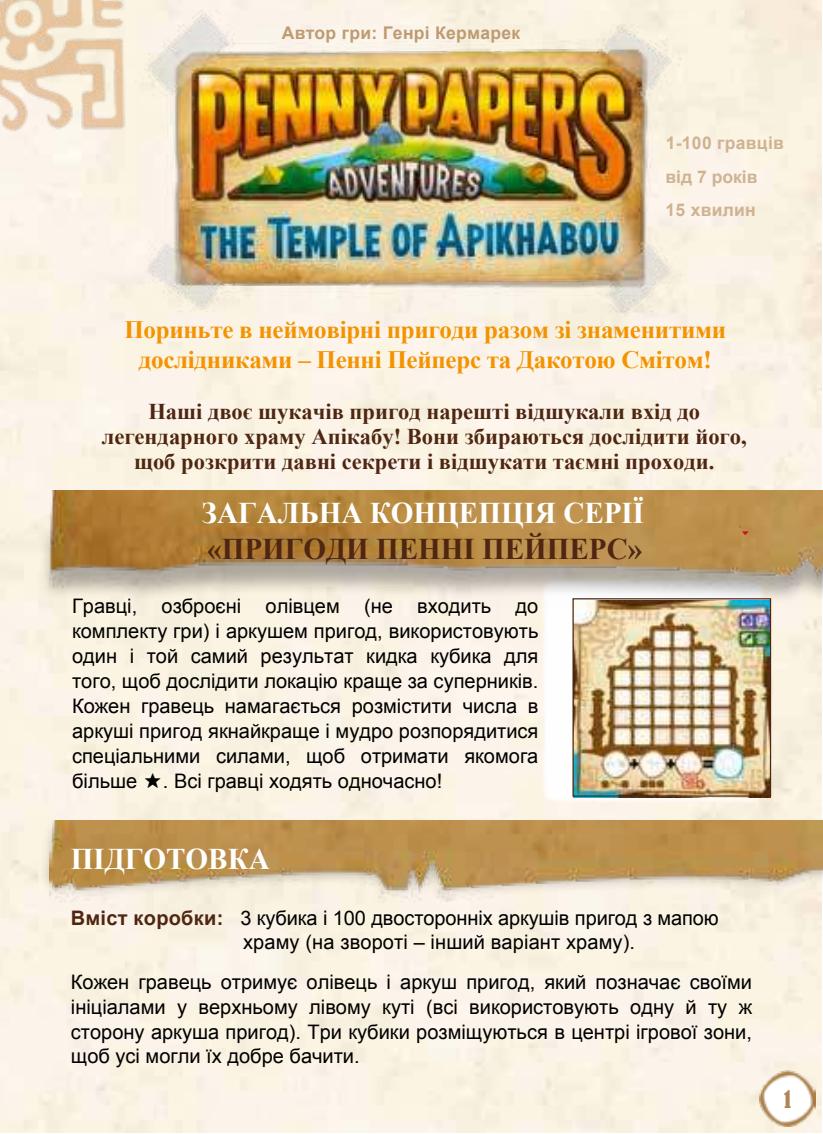
<style>
.page{position:relative;width:823px;height:1134px;background:#fff}
.page>*{position:absolute;margin:0;border:0;box-sizing:border-box;transform-origin:0 0}
.t1{font:700 30px "Times New Roman";color:#fff}
.t2{font:700 30px "Times New Roman";color:#4f2612}
.t3{font:condensed 30px "Belwe";color:#af8554}
.t4{font:700 25px/30px "Times New Roman";letter-spacing:-.01em;color:#f39300;text-align:center}
.t5{font:700 22.5px/24.8px "Times New Roman";color:#4f2612;text-align:center}
.t6{font:20px/25px "Arial";color:#000;text-align:justify}
.t7{font:700 17.5px/33.2px "Arial";letter-spacing:.015em;color:#ceb392}
.t8{font:700 17.5px "Arial";letter-spacing:.015em;color:#be9b72}
.s1{font-family:"Meiryo"}
.s2{font-weight:700;color:#4f2612}
</style>
<div class="page">
<div style="left:0;top:0;width:821px;height:1133px;background:#fbf3e3"></div>
<svg style="left:540px;top:607px;width:226px;height:197px"></svg>
<img style="left:574px;top:607px;width:194px;height:188px">
<div style="left:572px;top:598px;width:198px;height:199px;border:1px solid #4f2612"></div>
<img style="left:50px;top:490px;width:772px;height:117px">
<img style="left:135px;top:11px;width:552px;height:323px">
<img style="left:0;top:0;width:167px;height:168px">
<div style="left:37px;top:817px;width:785px;height:83px;background:#000;opacity:.3"></div>
<img style="left:50px;top:821px;width:772px;height:89px">
<img style="left:759px;top:1070px;width:56px;height:57px">
<svg style="left:737px;top:516px;width:42px;height:19px"></svg>
<p class="t8" style="left:281px;top:21px;width:240px">Автор гри: Генрі Кермарек</p>
<p class="t7" style="left:665px;top:127px;width:120px">1-100 гравців від 7 років<br>15 хвилин</p>
<p class="t4" style="left:124px;top:314px;width:603px">Пориньте в неймовірні пригоди разом зі знаменитими дослідниками – Пенні Пейперс та Дакотою Смітом!</p>
<p class="t5" style="left:102px;top:399px;width:646px">Наші двоє шукачів пригод нарешті відшукали вхід до легендарного храму Апікабу! Вони збираються дослідити його, щоб розкрити давні секрети і відшукати таємні проходи.</p>
<h1 class="t1" style="left:202px;top:492px;width:443px">ЗАГАЛЬНА КОНЦЕПЦІЯ СЕРІЇ</h1>
<h1 class="t2" style="left:207px;top:528px;width:436px">«ПРИГОДИ ПЕННІ ПЕЙПЕРС»</h1>
<p class="t6" style="left:72px;top:594px;width:467px">Гравці, озброєні олівцем (не входить до комплекту гри) і аркушем пригод, використовують один і той самий результат кидка кубика для того, щоб дослідити локацію краще за суперників.<br>Кожен гравець намагається розмістити числа в аркуші пригод якнайкраще і мудро розпорядитися спеціальними силами, щоб отримати якомога більше <span class="s1">★</span>. Всі гравці ходять одночасно!</p>
<h1 class="t1" style="left:71px;top:838px;width:200px">ПІДГОТОВКА</h1>
<p class="t6" style="left:243px;top:906px;width:477px;line-height:23.8px;text-indent:-172px"><span class="s2">Вміст коробки:</span> 3 кубика і 100 двосторонніх аркушів пригод з мапою храму (на звороті – інший варіант храму).</p>
<p class="t6" style="left:71px;top:970px;width:682px">Кожен гравець отримує олівець і аркуш пригод, який позначає своїми ініціалами у верхньому лівому куті (всі використовують одну й ту ж сторону аркуша пригод). Три кубики розміщуються в центрі ігрової зони, щоб усі могли їх добре бачити.</p>
<h1 class="t3" style="left:781px;top:1080px;width:14px">1</h1>
</div>
